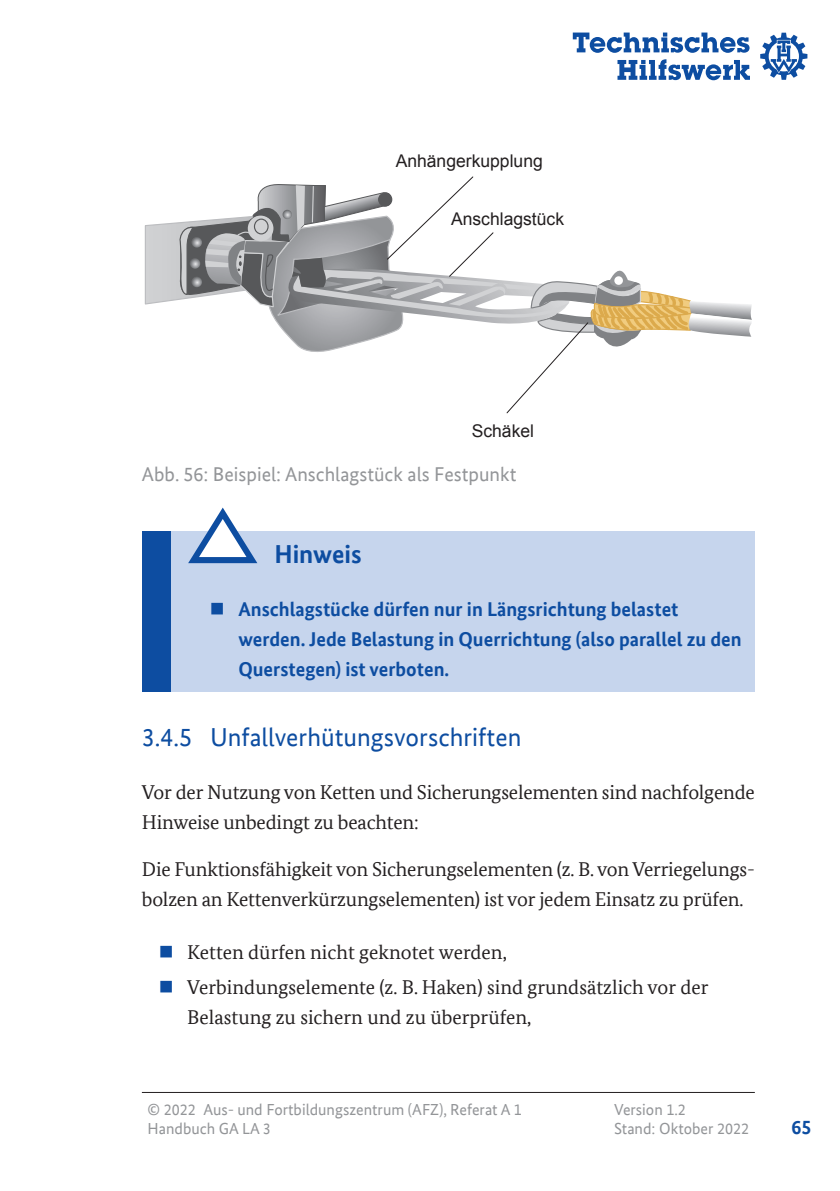
<style>
.page{position:relative;width:840px;height:1191px;background:#fff}
.page>*{position:absolute;margin:0;border:0;box-sizing:border-box;transform-origin:0 0}
.t1{font:26px "Bundes Sans Office";color:#0d4da1}
.t2{font:700 26px "Bundes Sans Office";color:#0d4da1}
.t3{font:20px/30px "Bundes Serif Office";letter-spacing:-.01em;color:#231f20}
.t4{font:700 20px/30px "Bundes Sans Office";color:#0d4da1}
.t5{font:20px "Bundes Sans Office";color:#939598}
.t6{font:17.6px "Arial";color:#231f20}
.t7{font:16px "Bundes Sans Office";color:#939598}
.s1{color:#0d4da1}
</style>
<div class="page">
<svg style="left:617px;top:59px;width:132px;height:21px"></svg>
<svg style="left:572px;top:33px;width:177px;height:20px"></svg>
<svg style="left:760px;top:33px;width:47px;height:47px"></svg>
<hr style="left:142px;top:1092px;width:612px;height:1px;background:#231f20">
<svg style="left:144px;top:176px;width:607px;height:238px"></svg>
<div style="left:142px;top:531px;width:612px;height:161px;background:#c6d5ed"></div>
<div style="left:142px;top:531px;width:28px;height:161px;background:#0d4da1"></div>
<svg style="left:188px;top:507px;width:69px;height:56px"></svg>
<p class="t6" style="left:395px;top:149px;width:149px">Anhängerkupplung</p>
<p class="t6" style="left:451px;top:208px;width:114px">Anschlagstück</p>
<p class="t6" style="left:471px;top:419px;width:64px">Schäkel</p>
<p class="t5" style="left:142px;top:462px;width:376px">Abb. 56: Beispiel: Anschlagstück als Festpunkt</p>
<h1 class="t2" style="left:274px;top:539px;width:89px">Hinweis</h1>
<p class="t4" style="left:238px;top:594px;width:504px;text-indent:-28px">■ Anschlagstücke dürfen nur in Längsrichtung belastet werden. Jede Belastung in Querrichtung (also parallel zu den<br>Querstegen) ist verboten.</p>
<h1 class="t1" style="left:142px;top:722px;width:381px">3.4.5 Unfallverhütungsvorschriften</h1>
<p class="t3" style="left:142px;top:777px;width:614px">Vor der Nutzung von Ketten und Sicherungselementen sind nachfolgende<br>Hinweise unbedingt zu beachten:</p>
<p class="t3" style="left:142px;top:854px;width:614px">Die Funktionsfähigkeit von Sicherungselementen (z. B. von Verriegelungs&shy;bolzen an Kettenverkürzungselementen) ist vor jedem Einsatz zu prüfen.</p>
<p class="t3" style="left:159px;top:936px;width:349px"><span class="s1">■</span> Ketten dürfen nicht geknotet werden,</p>
<p class="t3" style="left:187px;top:972px;width:522px;text-indent:-28px"><span class="s1">■</span> Verbindungselemente (z. B. Haken) sind grundsätzlich vor der<br>Belastung zu sichern und zu überprüfen,</p>
<p class="t7" style="left:147px;top:1100px;width:375px">© 2022 Aus- und Fortbildungszentrum (AFZ), Referat A 1</p>
<p class="t7" style="left:613px;top:1100px;width:73px">Version 1.2</p>
<p class="t7" style="left:147px;top:1119px;width:125px">Handbuch GA LA 3</p>
<p class="t7" style="left:613px;top:1119px;width:136px">Stand: Oktober 2022</p>
<p class="t4" style="left:791px;top:1112px;width:21px">65</p>
</div>
